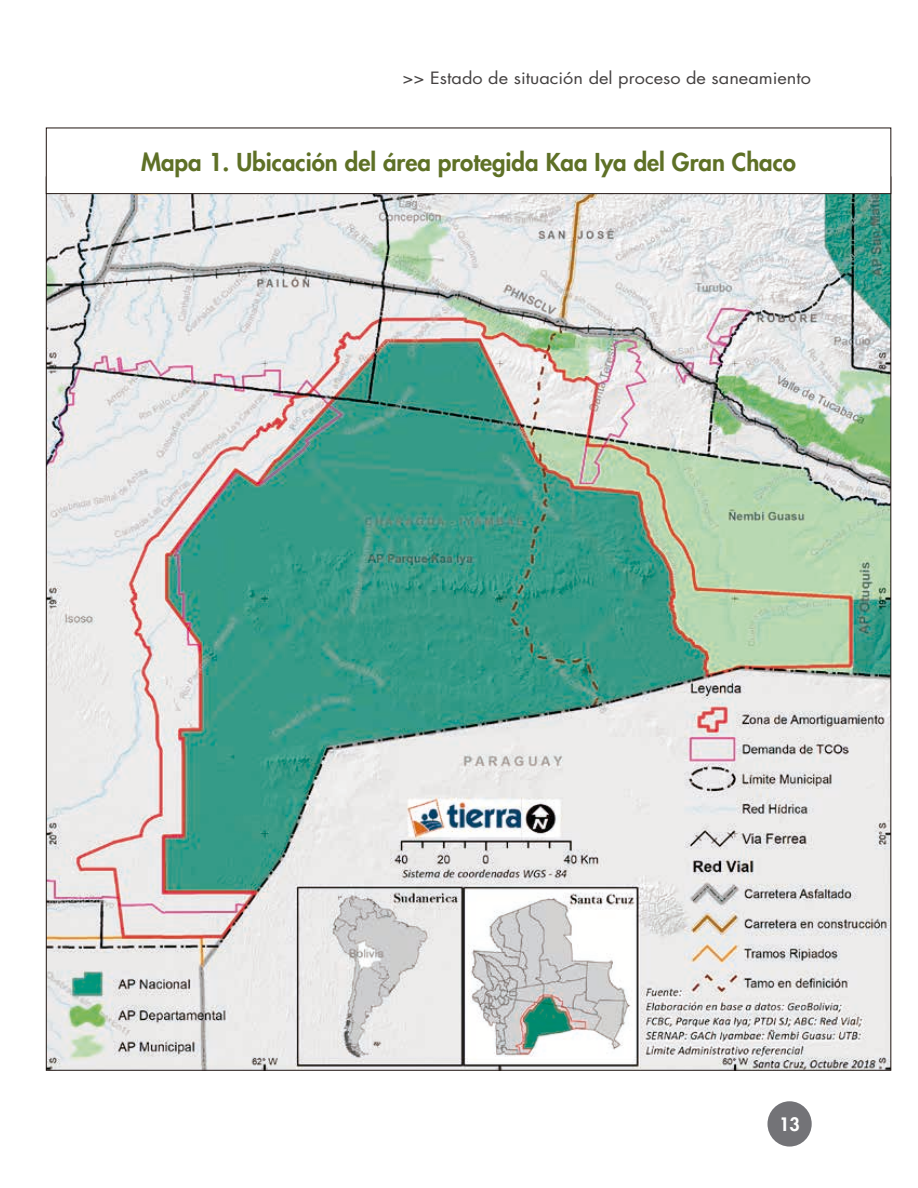
<style>
.page{position:relative;width:918px;height:1188px;background:#fff}
.page>*{position:absolute;margin:0;border:0;box-sizing:border-box;transform-origin:0 0}
.t1{font:800 24px "Futura Std";color:#5e7026}
.t2{font:800 18px "Futura Std";color:#fff}
.t3{font:16.5px "Futura Std";color:#444141;scale:1.1 1}
</style>
<div class="page">
<div style="left:767px;top:1101px;width:45px;height:46px;background:#737377;border-radius:50%"></div>
<img style="left:48px;top:194px;width:841px;height:875px">
<div style="left:46px;top:128px;width:845px;height:66px;border:1px solid #1f1410"></div>
<p class="t3" style="left:402px;top:67px;width:373px">&gt;&gt; Estado de situación del proceso de saneamiento</p>
<p class="t1" style="left:141px;top:147px;width:657px">Mapa 1. Ubicación del área protegida Kaa Iya del Gran Chaco</p>
<p class="t2" style="left:779px;top:1113px;width:22px">13</p>
</div>
